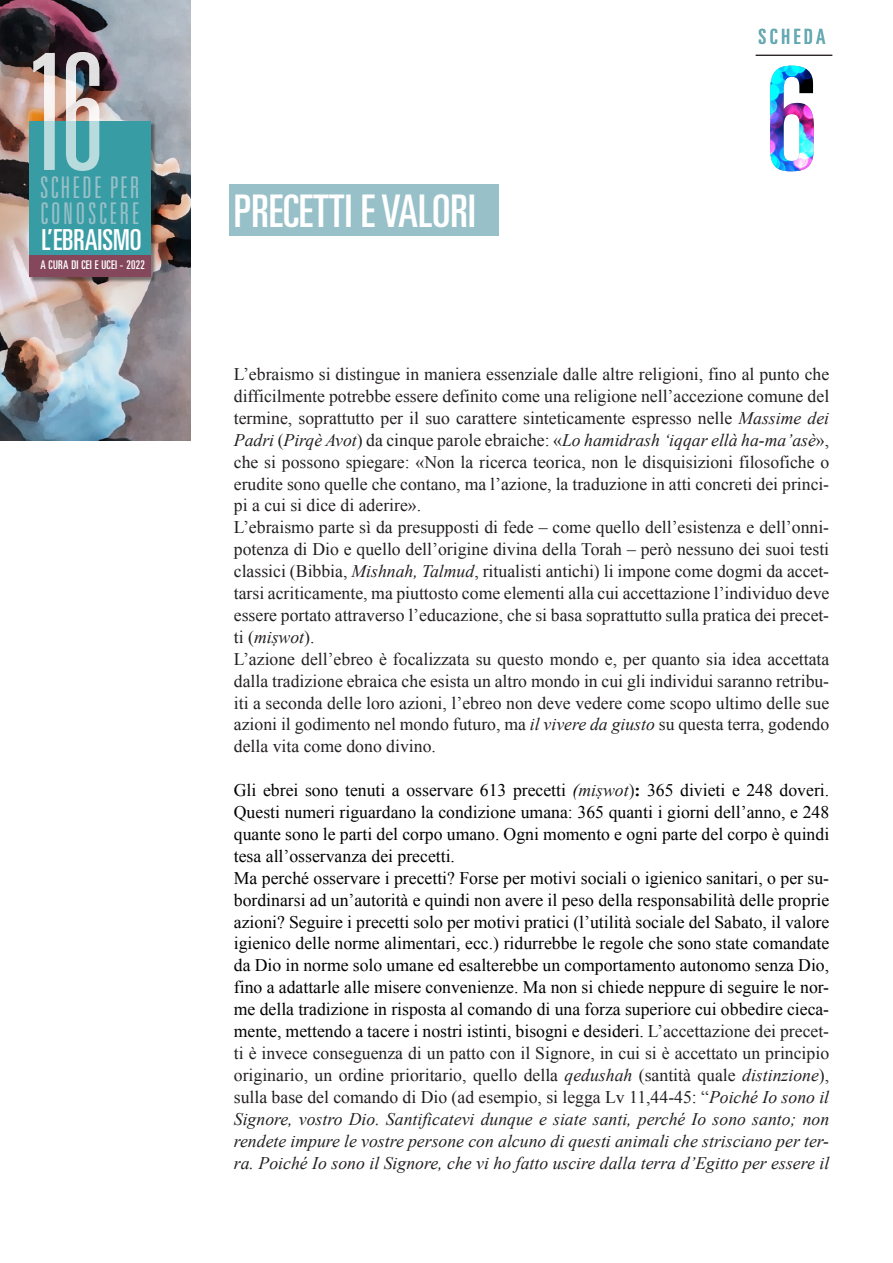
<style>
.page{position:relative;width:893px;height:1263px;background:#fff}
.page>*{position:absolute;margin:0;border:0;box-sizing:border-box;transform-origin:0 0}
.t1{font:300 ultra-condensed 162px "Univers LT";color:#fff}
.Titolo_scheda_B{font:ultra-condensed 45px "Univers LT";color:#fff}
.Titolo_scheda{font:300 ultra-condensed 29.85px "Univers LT";letter-spacing:.08em;color:#98c0c8}
.Titolo_scheda-2{font:ultra-condensed 28.95px "Univers LT";color:#fff}
.Titolo_scheda-3{font:ultra-condensed 21px "Univers LT";letter-spacing:.18em;color:#68aab3}
.t2{font:17.7px/21.9px "Times New Roman";color:#000;text-align:justify}
.t3{font:17.7px/21.9px "Times New Roman";color:#231f20;text-align:justify}
.Titolo_scheda-4{font:ultra-condensed 12px "Univers LT";letter-spacing:.025em;color:#fff}
.s1{font-style:italic}
.s2{font-style:italic;color:#231f20}
.s3{color:#231f20}
.s4{font-weight:700}
</style>
<div class="page">
<div style="left:230px;top:185px;width:269px;height:51px;background:#98c0c8"></div>
<img style="left:770px;top:66px;width:44px;height:105px">
<hr style="left:756px;top:55px;width:76px;height:1px;background:#231f20">
<img style="left:0;top:0;width:191px;height:440px">
<div style="left:30px;top:122px;width:127px;height:160px;background:#231f20;opacity:.3"></div>
<div style="left:29px;top:121px;width:122px;height:156px;background:#389ca4"></div>
<div style="left:30px;top:255px;width:121px;height:21px;background:#85475c"></div>
<h1 class="t1" style="left:25px;top:22px;width:81px">16</h1>
<p class="Titolo_scheda" style="left:40px;top:170px;width:101px">SCHEDE PER</p>
<p class="Titolo_scheda" style="left:40px;top:197px;width:101px">CONOSCERE</p>
<p class="Titolo_scheda-2" style="left:41px;top:223px;width:102px">L’EBRAISMO</p>
<p class="Titolo_scheda-4" style="left:40px;top:258px;width:106px">A CURA DI CEI E UCEI - 2022</p>
<p class="Titolo_scheda_B" style="left:234px;top:185px;width:243px">PRECETTI E VALORI</p>
<p class="Titolo_scheda-3" style="left:759px;top:25px;width:68px">SCHEDA</p>
<p class="t3" style="left:234px;top:363px;width:597px">L’ebraismo si distingue in maniera essenziale dalle altre religioni, fino al punto che difficilmente potrebbe essere definito come una religione nell’accezione comune del termine, soprattutto per il suo carattere sinteticamente espresso nelle <span class="s1">Massime dei Padri</span> (<span class="s1">Pirqè Avot</span>) da cinque parole ebraiche: «<span class="s1">Lo hamidrash ‘iqqar ellà ha-ma’asè</span>», che si possono spiegare: «Non la ricerca teorica, non le disquisizioni filosofiche o erudite sono quelle che contano, ma l’azione, la traduzione in atti concreti dei princi&shy;pi a cui si dice di aderire».</p>
<p class="t3" style="left:234px;top:516px;width:597px">L’ebraismo parte sì da presupposti di fede – come quello dell’esistenza e dell’onni&shy;potenza di Dio e quello dell’origine divina della Torah – però nessuno dei suoi testi classici (Bibbia, <span class="s1">Mishnah, Talmud</span>, ritualisti antichi) li impone come dogmi da accet&shy;tarsi acriticamente, ma piuttosto come elementi alla cui accettazione l’individuo deve essere portato attraverso l’educazione, che si basa soprattutto sulla pratica dei precet&shy;ti (<span class="s1">miṣwot</span>).</p>
<p class="t3" style="left:234px;top:648px;width:597px">L’azione dell’ebreo è focalizzata su questo mondo e, per quanto sia idea accettata dalla tradizione ebraica che esista un altro mondo in cui gli individui saranno retribu&shy;iti a seconda delle loro azioni, l’ebreo non deve vedere come scopo ultimo delle sue azioni il godimento nel mondo futuro, ma <span class="s1">il vivere da giusto</span> su questa terra, godendo della vita come dono divino.</p>
<p class="t2" style="left:234px;top:779px;width:597px">Gli ebrei sono tenuti a osservare 613 precetti <span class="s1">(</span><span class="s2">miṣwot</span><span class="s3">)</span><span class="s4">:</span> 365 divieti e 248 doveri.<br>Questi numeri riguardano la condizione umana: 365 quanti i giorni dell’anno, e 248 quante sono le parti del corpo umano. Ogni momento e ogni parte del corpo è quindi tesa all’osservanza dei precetti.</p>
<p class="t2" style="left:234px;top:867px;width:597px">Ma perché osservare i precetti? Forse per motivi sociali o igienico sanitari, o per su&shy;bordinarsi ad un’autorità e quindi non avere il peso della responsabilità delle proprie azioni? Seguire i precetti solo per motivi pratici (l’utilità sociale del Sabato, il valore igienico delle norme alimentari, ecc.) ridurrebbe le regole che sono state comandate da Dio in norme solo umane ed esalterebbe un comportamento autonomo senza Dio, fino a adattarle alle misere convenienze. Ma non si chiede neppure di seguire le nor&shy;me della tradizione in risposta al comando di una forza superiore cui obbedire cieca&shy;mente, mettendo a tacere i nostri istinti, bisogni e desideri. <span class="s3">L’accettazione dei precet&shy;ti è invece conseguenza di un patto con il Signore, in cui si è accettato un principio originario, un ordine prioritario, quello della</span> <span class="s2">qedushah</span> <span class="s3">(santità quale</span> <span class="s2">distinzione</span><span class="s3">), sulla base del comando di Dio (ad esempio, si legga Lv 11,44-45: “</span><span class="s2">Poiché Io sono il Signore, vostro Dio. Santificatevi dunque e siate santi, perché Io sono santo; non rendete impure le vostre persone con alcuno di questi animali che strisciano per ter&shy;ra. Poiché Io sono il Signore, che vi ho fatto uscire dalla terra d’Egitto per essere il</span></p>
</div>
